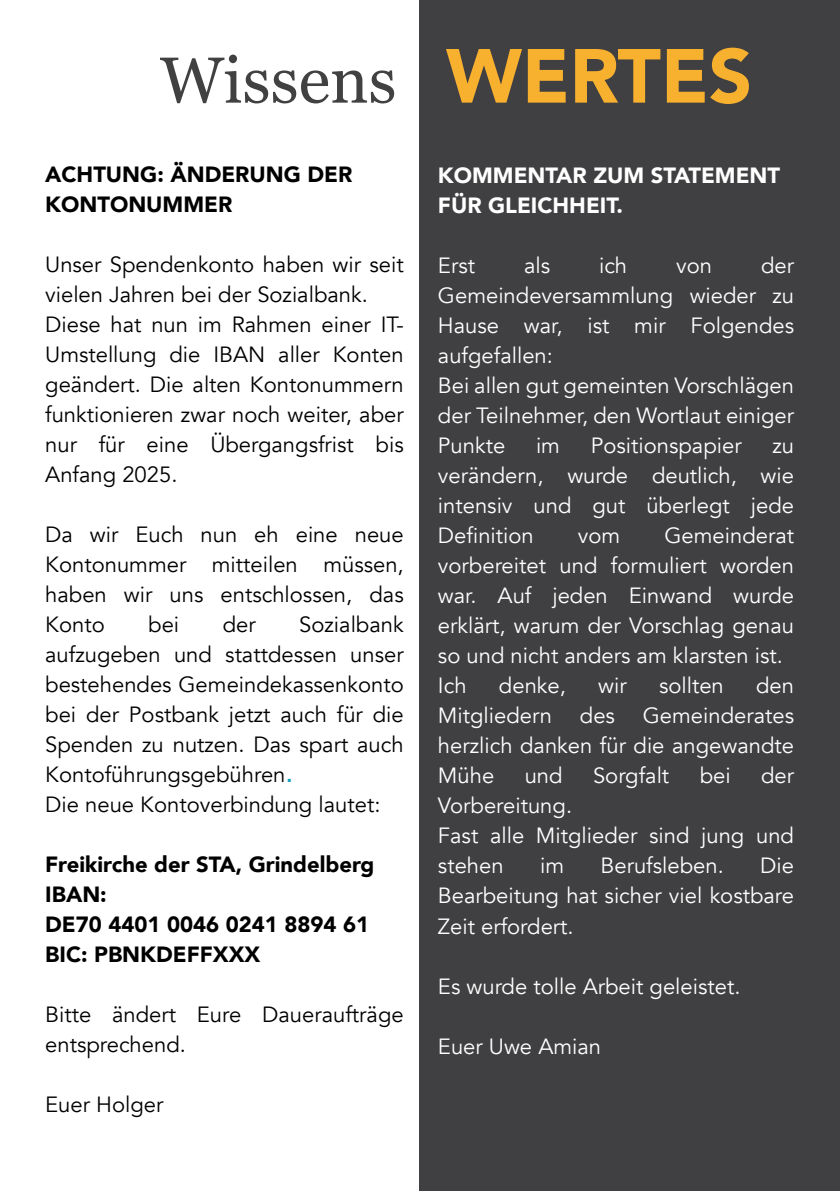
<style>
.page{position:relative;width:840px;height:1191px;background:#fff}
.page>*{position:absolute;margin:0;border:0;box-sizing:border-box;transform-origin:0 0}
.t1{font:65px "Georgia";color:#414142}
.t2{font:22px/30px "Avenir";color:#fff}
.t3{font:22px/30px "Avenir";color:#000}
.t4{font:900 22px/30px "Avenir";color:#000}
.t5{font:900 22px/30px "Avenir";color:#fff}
.s1{font-family:"Avenir";font-weight:900;font-size:75.8px;color:#f8b02f}
.s2{font-family:"Helvetica";font-size:29px;color:#14a0c2}
</style>
<div class="page">
<div style="left:419px;top:0;width:420px;height:1191px;background:#403f41"></div>
<h1 class="t1" style="left:160px;top:53px;width:593px">Wissens <span class="s1">WERTES</span></h1>
<p class="t4" style="left:45px;top:160px;width:308px">ACHTUNG: ÄNDERUNG DER<br>KONTONUMMER</p>
<p class="t3" style="left:45px;top:249px;width:360px">Unser Spendenkonto haben wir seit vielen Jahren bei der Sozialbank.<br>Diese hat nun im Rahmen einer IT-<br>Umstellung die IBAN aller Konten geändert. Die alten Kontonummern funktionieren zwar noch weiter, aber nur für eine Übergangsfrist bis<br>Anfang 2025.</p>
<p class="t3" style="left:45px;top:519px;width:360px;text-align:justify">Da wir Euch nun eh eine neue Kontonummer mitteilen müssen, haben wir uns entschlossen, das Konto</p>
<p class="t3" style="left:45px;top:609px;width:360px;text-indent:254px">Sozialbank aufzugeben und stattdessen unser bestehendes Gemeindekassenkonto bei der Postbank jetzt auch für die<br>Spenden zu nutzen. Das spart auch<br>Kontoführungsgebühren<span class="s2">.<br></span>Die neue Kontoverbindung lautet:</p>
<p class="t4" style="left:45px;top:850px;width:330px">Freikirche der STA, Grindelberg<br>IBAN:<br>DE70 4401 0046 0241 8894 61<br>BIC: PBNKDEFFXXX</p>
<p class="t3" style="left:148px;top:609px;width:32px">bei</p>
<p class="t3" style="left:223px;top:609px;width:34px">der</p>
<p class="t3" style="left:45px;top:999px;width:360px">Bitte ändert Eure Daueraufträge entsprechend.</p>
<p class="t3" style="left:45px;top:1089px;width:120px">Euer Holger</p>
<p class="t5" style="left:437px;top:161px;width:343px">KOMMENTAR ZUM STATEMENT<br>FÜR GLEICHHEIT.</p>
<p class="t2" style="left:437px;top:251px;width:357px;text-indent:323px">der<br>Gemeindeversammlung wieder zu<br>Hause war, ist mir Folgendes aufgefallen:<br>Bei allen gut gemeinten Vorschlägen der Teilnehmer, den Wortlaut einiger<br>Punkte</p>
<p class="t2" style="left:437px;top:251px;width:39px">Erst</p>
<p class="t2" style="left:523px;top:251px;width:28px">als</p>
<p class="t2" style="left:598px;top:251px;width:30px">ich</p>
<p class="t2" style="left:675px;top:251px;width:37px">von</p>
<p class="t2" style="left:535px;top:431px;width:26px">im</p>
<p class="t2" style="left:590px;top:431px;width:152px">Positionspapier</p>
<p class="t2" style="left:437px;top:431px;width:357px;text-align:justify;text-indent:334px">zu verändern, wurde deutlich, wie intensiv und gut überlegt jede Definition</p>
<p class="t2" style="left:437px;top:521px;width:357px;text-indent:226px">Gemeinderat vorbereitet und formuliert worden war. Auf jeden Einwand wurde erklärt, warum der Vorschlag genau so und nicht anders am klarsten ist.<br>Ich</p>
<p class="t2" style="left:577px;top:521px;width:44px">vom</p>
<p class="t2" style="left:498px;top:671px;width:68px">denke,</p>
<p class="t2" style="left:598px;top:671px;width:30px">wir</p>
<p class="t2" style="left:658px;top:671px;width:66px">sollten</p>
<p class="t2" style="left:755px;top:671px;width:39px">den</p>
<p class="t2" style="left:437px;top:701px;width:116px">Mitgliedern</p>
<p class="t2" style="left:579px;top:701px;width:37px">des</p>
<p class="t2" style="left:437px;top:701px;width:357px;text-align:justify;text-indent:205px">Gemeinderates herzlich danken für die angewandte Mühe</p>
<p class="t2" style="left:524px;top:761px;width:39px">und</p>
<p class="t2" style="left:592px;top:761px;width:78px">Sorgfalt</p>
<p class="t2" style="left:699px;top:761px;width:32px">bei</p>
<p class="t2" style="left:760px;top:761px;width:34px">der</p>
<p class="t2" style="left:437px;top:791px;width:357px">Vorbereitung.<br>Fast alle Mitglieder sind jung und stehen</p>
<p class="t2" style="left:540px;top:851px;width:26px">im</p>
<p class="t2" style="left:600px;top:851px;width:125px">Berufsleben.</p>
<p class="t2" style="left:437px;top:851px;width:357px;text-align:justify;text-indent:322px">Die Bearbeitung hat sicher viel kostbare Zeit erfordert.</p>
<p class="t2" style="left:437px;top:971px;width:304px">Es wurde tolle Arbeit geleistet.</p>
<p class="t2" style="left:437px;top:1031px;width:165px">Euer Uwe Amian</p>
</div>
